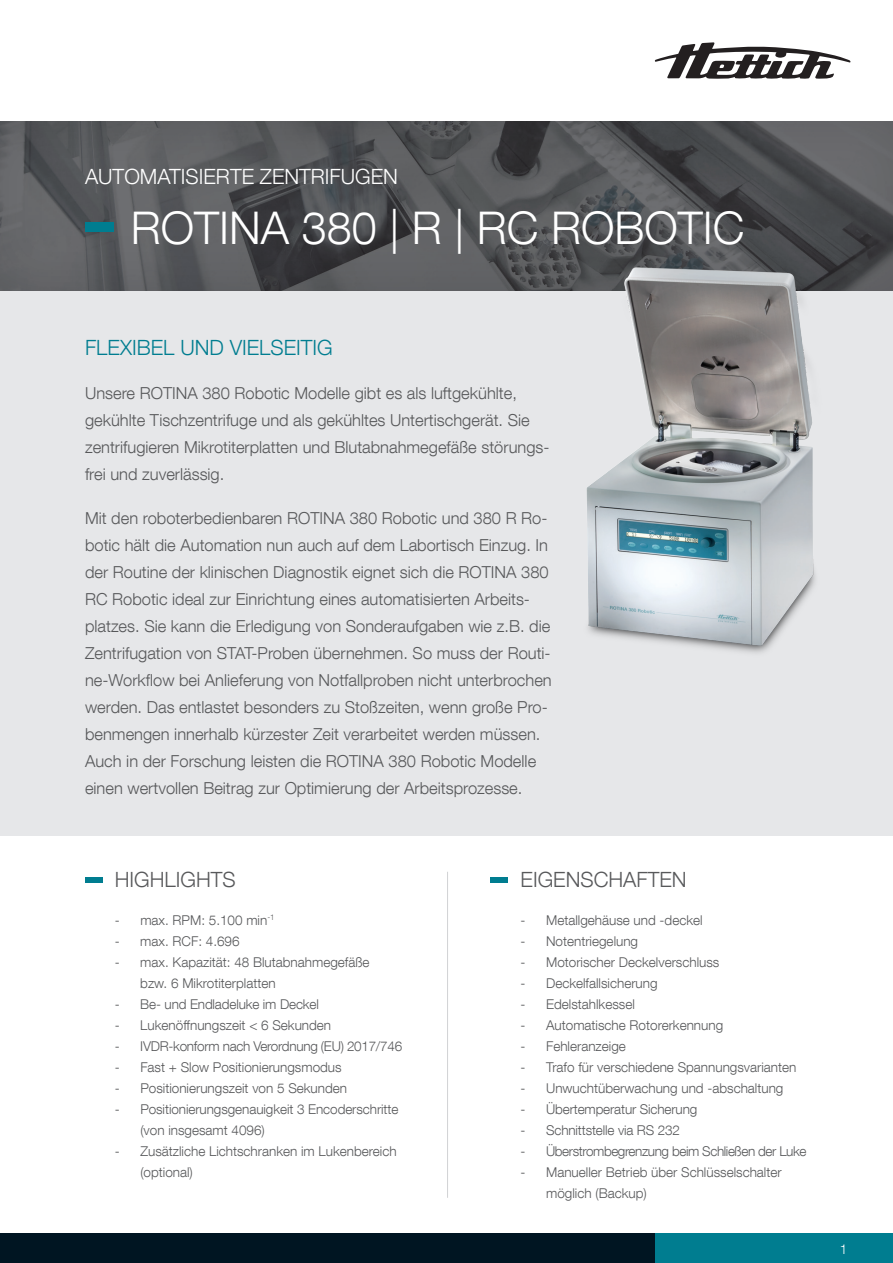
<style>
.page{position:relative;width:893px;height:1263px;background:#fff}
.page>*{position:absolute;margin:0;border:0;box-sizing:border-box;transform-origin:0 0}
.t1{font:300 45px "Helvetica Neue LT Com";color:#fff}
.t2{font:300 21px "Helvetica Neue LT Com";color:#fff}
.t3{font:300 21px "Helvetica Neue LT Com";color:#57585a}
.t4{font:300 21px "Helvetica Neue LT Com";color:#007d90}
.t5{font:300 16.5px/27px "Helvetica Neue LT Com";color:#57585a}
.t6{font:300 13.5px/21px "Helvetica Neue LT Com";color:#57585a}
.t7{font:300 13.5px "Helvetica Neue LT Com";letter-spacing:-.03em;color:#57585a}
.t8{font:300 13.5px "Helvetica Neue LT Com";letter-spacing:-.02em;color:#57585a}
.t9{font:300 13.5px "Helvetica Neue LT Com";color:#fff}
</style>
<div class="page">
<div style="left:655px;top:1233px;width:238px;height:30px;background:#007d90"></div>
<div style="left:0;top:1233px;width:655px;height:30px;background:#001522"></div>
<svg style="left:655px;top:42px;width:195px;height:37px"></svg>
<div style="left:0;top:119px;width:893px;height:173px;background:#d1d2d4;opacity:.75"></div>
<div style="left:0;top:291px;width:893px;height:545px;background:#e6e7e9"></div>
<div style="left:85px;top:223px;width:28px;height:9px;background:#007d90"></div>
<div style="left:85px;top:877px;width:17px;height:5px;background:#007d90"></div>
<hr style="left:447px;top:872px;width:1px;height:326px;background:#d1d2d4">
<div style="left:491px;top:877px;width:17px;height:5px;background:#007d90"></div>
<img style="left:557px;top:251px;width:305px;height:402px">
<p class="t2" style="left:85px;top:163px;width:315px">AUTOMATISIERTE ZENTRIFUGEN</p>
<h1 class="t1" style="left:131px;top:200px;width:615px">ROTINA 380 | R | RC ROBOTIC</h1>
<p class="t4" style="left:85px;top:335px;width:249px">FLEXIBEL UND VIELSEITIG</p>
<p class="t5" style="left:85px;top:379px;width:466px">Unsere ROTINA 380 Robotic Modelle gibt es als luftgekühlte, gekühlte Tischzentrifuge und als gekühltes Untertischgerät. Sie zentrifugieren Mikrotiterplatten und Blutabnahmegefäße störungs&shy;frei und zuverlässig.</p>
<p class="t5" style="left:85px;top:504px;width:468px">Mit den roboterbedienbaren ROTINA 380 Robotic und 380 R Ro&shy;botic hält die Automation nun auch auf dem Labortisch Einzug. In der Routine der klinischen Diagnostik eignet sich die ROTINA 380<br>RC Robotic ideal zur Einrichtung eines automatisierten Arbeits&shy;platzes. Sie kann die Erledigung von Sonderaufgaben wie z.B. die Zentrifugation von STAT-Proben übernehmen. So muss der Routi&shy;ne-Workflow bei Anlieferung von Notfallproben nicht unterbrochen werden. Das entlastet besonders zu Stoßzeiten, wenn große Pro&shy;benmengen innerhalb kürzester Zeit verarbeitet werden müssen.<br>Auch in der Forschung leisten die ROTINA 380 Robotic Modelle einen wertvollen Beitrag zur Optimierung der Arbeitsprozesse.</p>
<p class="t3" style="left:115px;top:866px;width:122px">HIGHLIGHTS</p>
<p class="t6" style="left:115px;top:909px;width:161px">- max. RPM: 5.100 min<sup>-1</sup></p>
<p class="t6" style="left:115px;top:930px;width:126px">- max. RCF: 4.696</p>
<p class="t6" style="left:140px;top:951px;width:231px;text-indent:-26px">- max. Kapazität: 48 Blutabnahmegefäße bzw. 6 Mikrotiterplatten</p>
<p class="t6" style="left:115px;top:993px;width:206px">- Be- und Endladeluke im Deckel</p>
<p class="t6" style="left:115px;top:1014px;width:218px">- Lukenöffnungszeit &lt; 6 Sekunden</p>
<p class="t8" style="left:115px;top:1038px;width:289px">- IVDR-konform nach Verordnung (EU) 2017/746</p>
<p class="t6" style="left:115px;top:1056px;width:228px">- Fast + Slow Positionierungsmodus</p>
<p class="t6" style="left:115px;top:1077px;width:234px">- Positionierungszeit von 5 Sekunden</p>
<p class="t6" style="left:140px;top:1098px;width:260px;text-indent:-26px">- Positionierungsgenauigkeit 3 Encoderschritte (von insgesamt 4096)</p>
<p class="t6" style="left:140px;top:1140px;width:258px;text-indent:-26px">- Zusätzliche Lichtschranken im Lukenbereich (optional)</p>
<p class="t3" style="left:521px;top:866px;width:168px">EIGENSCHAFTEN</p>
<p class="t6" style="left:521px;top:909px;width:184px">- Metallgehäuse und -deckel</p>
<p class="t6" style="left:521px;top:930px;width:119px">- Notentriegelung</p>
<p class="t6" style="left:521px;top:951px;width:200px">- Motorischer Deckelverschluss</p>
<p class="t6" style="left:521px;top:972px;width:139px">- Deckelfallsicherung</p>
<p class="t6" style="left:521px;top:993px;width:116px">- Edelstahlkessel</p>
<p class="t6" style="left:521px;top:1014px;width:204px">- Automatische Rotorerkennung</p>
<p class="t6" style="left:521px;top:1035px;width:107px">- Fehleranzeige</p>
<p class="t6" style="left:521px;top:1056px;width:277px">- Trafo für verschiedene Spannungsvarianten</p>
<p class="t6" style="left:521px;top:1077px;width:264px">- Unwuchtüberwachung und -abschaltung</p>
<p class="t6" style="left:521px;top:1098px;width:178px">- Übertemperatur Sicherung</p>
<p class="t6" style="left:521px;top:1119px;width:161px">- Schnittstelle via RS 232</p>
<p class="t7" style="left:521px;top:1143px;width:287px">- Überstrombegrenzung beim Schließen der Luke</p>
<p class="t6" style="left:546px;top:1161px;width:237px;text-indent:-26px">- Manueller Betrieb über Schlüsselschalter möglich (Backup)</p>
<p class="t9" style="left:840px;top:1240px;width:9px">1</p>
</div>
